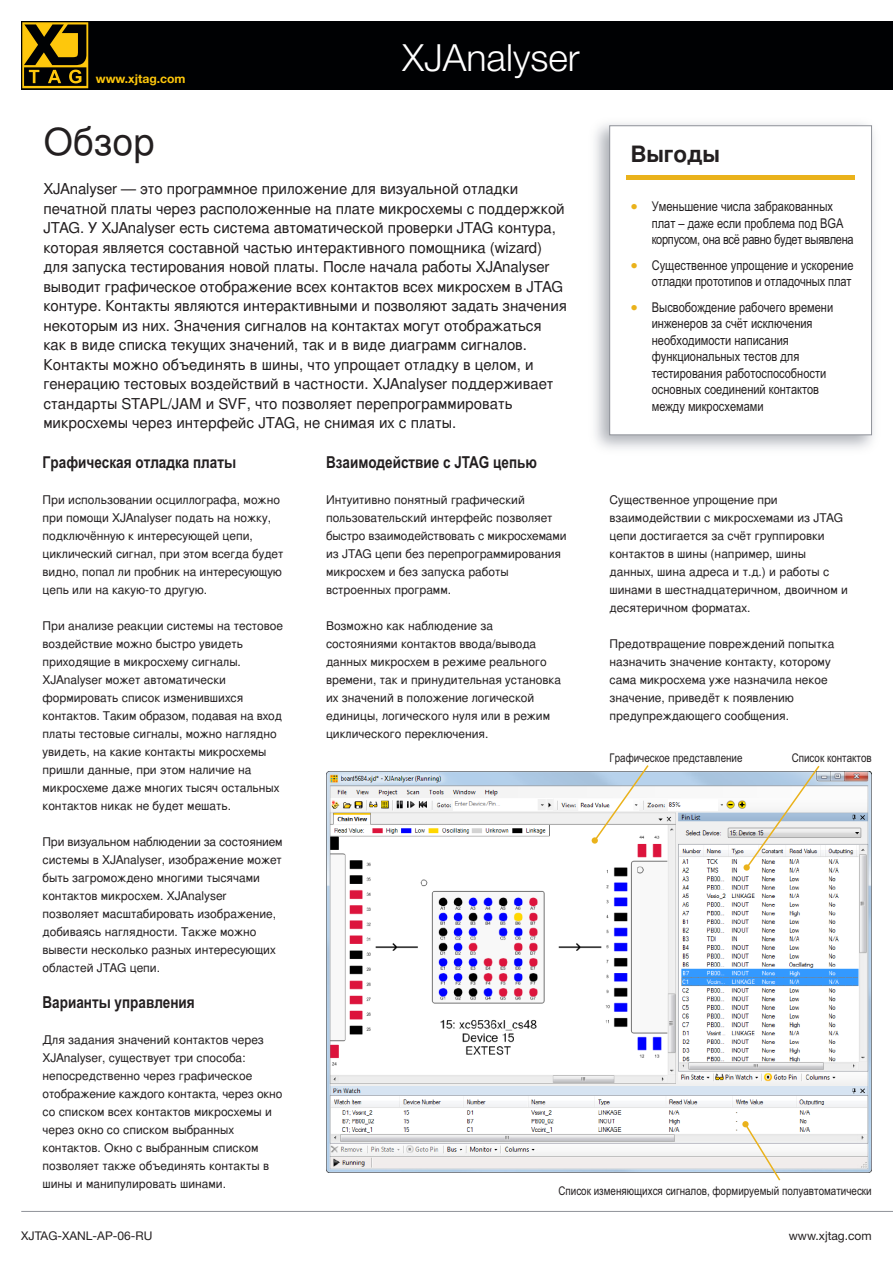
<style>
.page{position:relative;width:893px;height:1263px;background:#fff}
.page>*{position:absolute;margin:0;border:0;box-sizing:border-box;transform-origin:0 0}
.t1{font:300 37.5px "Helvetica Neue LT";color:#fff}
.t2{font:37.5px "Free Sans";color:#231f20}
.t3{font:700 22.5px "Free Sans";color:#231f20}
.t4{font:700 16.5px "Arial Narrow";color:#231f20}
.t5{font:15px/19.5px "Free Sans";letter-spacing:-.005em;color:#231f20}
.t6{font:13.5px/16.5px "Arial Narrow";color:#231f20}
.t7{font:700 12.15px "Helvetica Neue LT";color:#fec70c}
.t8{font:12px/18px "Free Sans";color:#231f20}
.t9{font:12px "Arial Narrow";color:#231f20}
.t10{font:12px "Helvetica Neue LT";color:#231f20}
.s1{font-family:"Helvetica Neue";font-stretch:condensed;font-size:15px;color:#eab21b}
</style>
<div class="page">
<div style="left:21px;top:21px;width:872px;height:68px;background:#000103"></div>
<svg style="left:22px;top:22px;width:66px;height:66px"></svg>
<hr style="left:21px;top:1211px;width:872px;height:1px;background:#8f9299">
<div style="left:609px;top:126px;width:263px;height:309px;border:1px solid #8f9299"></div>
<hr style="left:626px;top:175px;width:229px;height:4px;background:#eab21b">
<img style="left:326px;top:771px;width:546px;height:362px">
<img style="left:326px;top:1133px;width:546px;height:40px">
<svg style="left:744px;top:765px;width:77px;height:105px"></svg>
<svg style="left:592px;top:765px;width:58px;height:78px"></svg>
<svg style="left:743px;top:1121px;width:39px;height:60px"></svg>
<div style="left:742px;top:1121px;width:7px;height:6px;background:#eab21b;border-radius:3px"></div>
<div style="left:743px;top:864px;width:7px;height:7px;background:#eab21b;border-radius:3px"></div>
<div style="left:592px;top:837px;width:6px;height:7px;background:#eab21b;border-radius:3px"></div>
<p class="t7" style="left:96px;top:72px;width:91px">www.xjtag.com</p>
<h1 class="t1" style="left:403px;top:35px;width:179px">XJAnalyser</h1>
<h1 class="t2" style="left:43px;top:116px;width:113px">Обзор</h1>
<p class="t5" style="left:43px;top:180px;width:525px">XJAnalyser — это программное приложение для визуальной отладки печатной платы через расположенные на плате микросхемы с поддержкой JTAG. У XJAnalyser есть система автоматической проверки JTAG контура, которая является составной частью интерактивного помощника (wizard) для запуска тестирования новой платы. После начала работы XJAnalyser выводит графическое отображение всех контактов всех микросхем в JTAG контуре. Контакты являются интерактивными и позволяют задать значения некоторым из них. Значения сигналов на контактах могут отображаться как в виде списка текущих значений, так и в виде диаграмм сигналов.<br>Контакты можно объединять в шины, что упрощает отладку в целом, и генерацию тестовых воздействий в частности. XJAnalyser поддерживает стандарты STAPL/JAM и SVF, что позволяет перепрограммировать микросхемы через интерфейс JTAG, не снимая их с платы.</p>
<h2 class="t3" style="left:630px;top:137px;width:91px">Выгоды</h2>
<p class="t6" style="left:652px;top:198px;width:203px;text-indent:-21px"><span class="s1">•</span> Уменьшение числа забракованных плат – даже если проблема под BGA корпусом, она всё равно будет выявлена</p>
<p class="t6" style="left:630px;top:257px;width:225px;text-align:right"><span class="s1">•</span> Существенное упрощение и ускорение отладки прототипов и отладочных плат</p>
<p class="t6" style="left:652px;top:299px;width:183px;text-indent:-21px"><span class="s1">•</span> Высвобождение рабочего времени инженеров за счёт исключения необходимости написания функциональных тестов для тестирования работоспособности основных соединений контактов между микросхемами</p>
<h3 class="t4" style="left:43px;top:453px;width:195px">Графическая отладка платы</h3>
<p class="t8" style="left:43px;top:492px;width:242px">При использовании осциллографа, можно при помощи XJAnalyser подать на ножку, подключённую к интересующей цепи, циклический сигнал, при этом всегда будет видно, попал ли пробник на интересующую цепь или на какую-то другую.</p>
<p class="t8" style="left:43px;top:618px;width:242px">При анализе реакции системы на тестовое воздействие можно быстро увидеть приходящие в микросхему сигналы.<br>XJAnalyser может автоматически формировать список изменившихся контактов. Таким образом, подавая на вход платы тестовые сигналы, можно наглядно увидеть, на какие контакты микросхемы пришли данные, при этом наличие на микросхеме даже многих тысяч остальных контактов никак не будет мешать.</p>
<p class="t8" style="left:43px;top:834px;width:242px">При визуальном наблюдении за состоянием системы в XJAnalyser, изображение может быть загромождено многими тысячами контактов микросхем. XJAnalyser позволяет масштабировать изображение, добиваясь наглядности. Также можно вывести несколько разных интересующих областей JTAG цепи.</p>
<h3 class="t4" style="left:43px;top:993px;width:154px">Варианты управления</h3>
<p class="t8" style="left:43px;top:1032px;width:241px">Для задания значений контактов через XJAnalyser, существует три способа: непосредственно через графическое отображение каждого контакта, через окно со списком всех контактов микросхемы и через окно со списком выбранных контактов. Окно с выбранным списком позволяет также объединять контакты в шины и манипулировать шинами.</p>
<h3 class="t4" style="left:326px;top:453px;width:213px">Взаимодействие с JTAG цепью</h3>
<p class="t8" style="left:326px;top:492px;width:242px">Интуитивно понятный графический пользовательский интерфейс позволяет быстро взаимодействовать с микросхемами из JTAG цепи без перепрограммирования микросхем и без запуска работы встроенных программ.</p>
<p class="t8" style="left:326px;top:618px;width:236px">Возможно как наблюдение за состояниями контактов ввода/вывода данных микросхем в режиме реального времени, так и принудительная установка их значений в положение логической единицы, логического нуля или в режим циклического переключения.</p>
<p class="t8" style="left:609px;top:492px;width:240px">Существенное упрощение при взаимодействии с микросхемами из JTAG цепи достигается за счёт группировки контактов в шины (например, шины данных, шина адреса и т.д.) и работы с шинами в шестнадцатеричном, двоичном и десятеричном форматах.</p>
<p class="t8" style="left:609px;top:636px;width:226px">Предотвращение повреждений попытка назначить значение контакту, которому сама микросхема уже назначила некое значение, приведёт к появлению предупреждающего сообщения.</p>
<p class="t9" style="left:609px;top:751px;width:135px">Графическое представление</p>
<p class="t9" style="left:792px;top:751px;width:82px">Список контактов</p>
<p class="t9" style="left:558px;top:1184px;width:315px">Список изменяющихся сигналов, формируемый полуавтоматически</p>
<p class="t10" style="left:21px;top:1229px;width:133px">XJTAG-XANL-AP-06-RU</p>
<p class="t10" style="left:789px;top:1229px;width:84px">www.xjtag.com</p>
</div>
